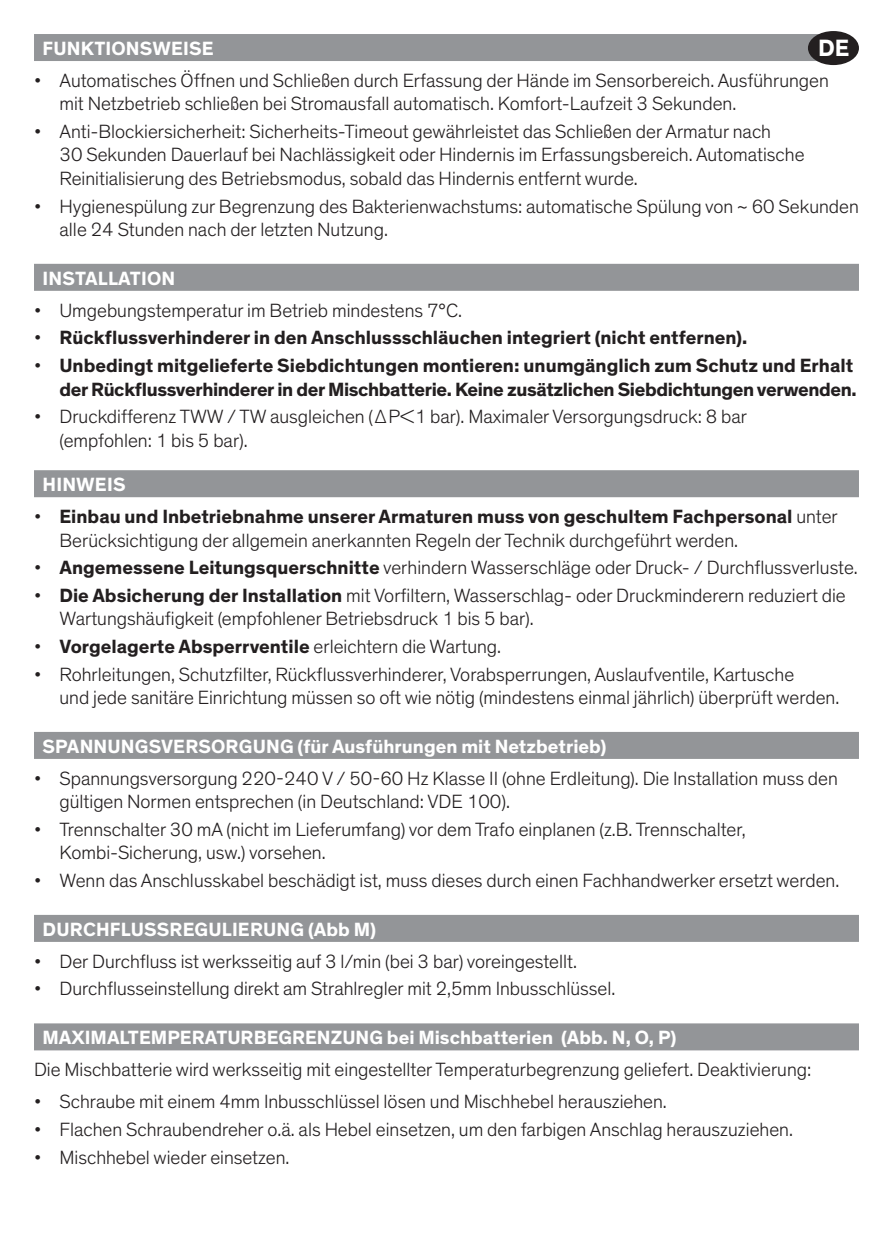
<style>
.page{position:relative;width:893px;height:1259px;background:#fff}
.page>*{position:absolute;margin:0;border:0;box-sizing:border-box;transform-origin:0 0}
.t1{font:700 24px "Theinhardt";color:#fff}
.t2{font:300 19.5px/23.4px "Theinhardt";color:#231f20}
.t3{font:700 19.5px "Theinhardt";color:#fff}
.t4{font:700 19.5px/23.4px "Theinhardt";letter-spacing:-.02em;color:#231f20;text-align:right}
.t5{font:700 19.5px "Theinhardt";color:#231f20}
.s1{font-weight:300}
.s2{font-weight:700}
</style>
<div class="page">
<div style="left:34px;top:34px;width:808px;height:27px;background:#939598"></div>
<div style="left:34px;top:264px;width:825px;height:27px;background:#939598"></div>
<div style="left:34px;top:470px;width:825px;height:27px;background:#939598"></div>
<div style="left:34px;top:732px;width:825px;height:27px;background:#939598"></div>
<div style="left:34px;top:915px;width:825px;height:27px;background:#939598"></div>
<div style="left:34px;top:1023px;width:825px;height:27px;background:#939598"></div>
<div style="left:808px;top:31px;width:51px;height:34px;background:#231f20;border-radius:50%"></div>
<p class="t1" style="left:818px;top:33px;width:33px">DE</p>
<p class="t3" style="left:43px;top:36px;width:173px">FUNKTIONSWEISE</p>
<p class="t2" style="left:60px;top:69px;width:771px;text-indent:-26px">• Automatisches Öffnen und Schließen durch Erfassung der Hände im Sensorbereich. Ausführungen mit Netzbetrieb schließen bei Stromausfall automatisch. Komfort-Laufzeit 3 Sekunden.</p>
<p class="t2" style="left:60px;top:120px;width:746px;text-indent:-26px">• Anti-Blockiersicherheit: Sicherheits-Timeout gewährleistet das Schließen der Armatur nach<br>30 Sekunden Dauerlauf bei Nachlässigkeit oder Hindernis im Erfassungsbereich. Automatische<br>Reinitialisierung des Betriebsmodus, sobald das Hindernis entfernt wurde.</p>
<p class="t2" style="left:60px;top:195px;width:801px;text-indent:-26px">• Hygienespülung zur Begrenzung des Bakterienwachstums: automatische Spülung von ~ 60 Sekunden alle 24 Stunden nach der letzten Nutzung.</p>
<p class="t3" style="left:43px;top:266px;width:134px">INSTALLATION</p>
<p class="t2" style="left:34px;top:299px;width:430px">• Umgebungstemperatur im Betrieb mindestens 7°C.</p>
<p class="t5" style="left:34px;top:326px;width:715px"><span class="s1">•</span> Rückflussverhinderer in den Anschlussschläuchen integriert (nicht entfernen).</p>
<p class="t4" style="left:34px;top:354px;width:824px"><span class="s1">•</span> Unbedingt mitgelieferte Siebdichtungen montieren: unumgänglich zum Schutz und Erhalt der Rückflussverhinderer in der Mischbatterie. Keine zusätzlichen Siebdichtungen verwenden.</p>
<p class="t2" style="left:60px;top:405px;width:689px;text-indent:-26px">• Druckdifferenz TWW / TW ausgleichen (ΔP&lt;1 bar). Maximaler Versorgungsdruck: 8 bar (empfohlen: 1 bis 5 bar).</p>
<p class="t3" style="left:43px;top:472px;width:84px">HINWEIS</p>
<p class="t2" style="left:60px;top:505px;width:780px;text-indent:-26px">• <span class="s2">Einbau und Inbetriebnahme unserer Armaturen muss von geschultem Fachpersonal</span> unter<br>Berücksichtigung der allgemein anerkannten Regeln der Technik durchgeführt werden.</p>
<p class="t2" style="left:34px;top:556px;width:825px">• <span class="s2">Angemessene Leitungsquerschnitte</span> verhindern Wasserschläge oder Druck- / Durchflussverluste.</p>
<p class="t2" style="left:60px;top:584px;width:788px;text-indent:-26px">• <span class="s2">Die Absicherung der Installation</span> mit Vorfiltern, Wasserschlag- oder Druckminderern reduziert die<br>Wartungshäufigkeit (empfohlener Betriebsdruck 1 bis 5 bar).</p>
<p class="t5" style="left:34px;top:634px;width:469px"><span class="s1">•</span> Vorgelagerte Absperrventile <span class="s1">erleichtern die Wartung.</span></p>
<p class="t2" style="left:60px;top:662px;width:781px;text-indent:-26px">• Rohrleitungen, Schutzfilter, Rückflussverhinderer, Vorabsperrungen, Auslaufventile, Kartusche<br>und jede sanitäre Einrichtung müssen so oft wie nötig (mindestens einmal jährlich) überprüft werden.</p>
<p class="t3" style="left:43px;top:734px;width:565px">SPANNUNGSVERSORGUNG (für Ausführungen mit Netzbetrieb)</p>
<p class="t2" style="left:60px;top:767px;width:780px;text-indent:-26px">• Spannungsversorgung 220-240 V / 50-60 Hz Klasse II (ohne Erdleitung). Die Installation muss den gültigen Normen entsprechen (in Deutschland: VDE 100).</p>
<p class="t2" style="left:60px;top:818px;width:688px;text-indent:-26px">• Trennschalter 30 mA (nicht im Lieferumfang) vor dem Trafo einplanen (z.B. Trennschalter,<br>Kombi-Sicherung, usw.) vorsehen.</p>
<p class="t2" style="left:34px;top:869px;width:807px">• Wenn das Anschlusskabel beschädigt ist, muss dieses durch einen Fachhandwerker ersetzt werden.</p>
<p class="t3" style="left:43px;top:917px;width:335px">DURCHFLUSSREGULIERUNG (Abb M)</p>
<p class="t2" style="left:34px;top:950px;width:544px">• Der Durchfluss ist werksseitig auf 3 l/min (bei 3 bar) voreingestellt.</p>
<p class="t2" style="left:34px;top:977px;width:583px">• Durchflusseinstellung direkt am Strahlregler mit 2,5mm Inbusschlüssel.</p>
<p class="t3" style="left:43px;top:1025px;width:635px">MAXIMALTEMPERATURBEGRENZUNG bei Mischbatterien (Abb. N, O, P)</p>
<p class="t2" style="left:34px;top:1058px;width:779px">Die Mischbatterie wird werksseitig mit eingestellter Temperaturbegrenzung geliefert. Deaktivierung:</p>
<p class="t2" style="left:34px;top:1090px;width:634px">• Schraube mit einem 4mm Inbusschlüssel lösen und Mischhebel herausziehen.</p>
<p class="t2" style="left:34px;top:1118px;width:760px">• Flachen Schraubendreher o.ä. als Hebel einsetzen, um den farbigen Anschlag herauszuziehen.</p>
<p class="t2" style="left:34px;top:1145px;width:257px">• Mischhebel wieder einsetzen.</p>
</div>
